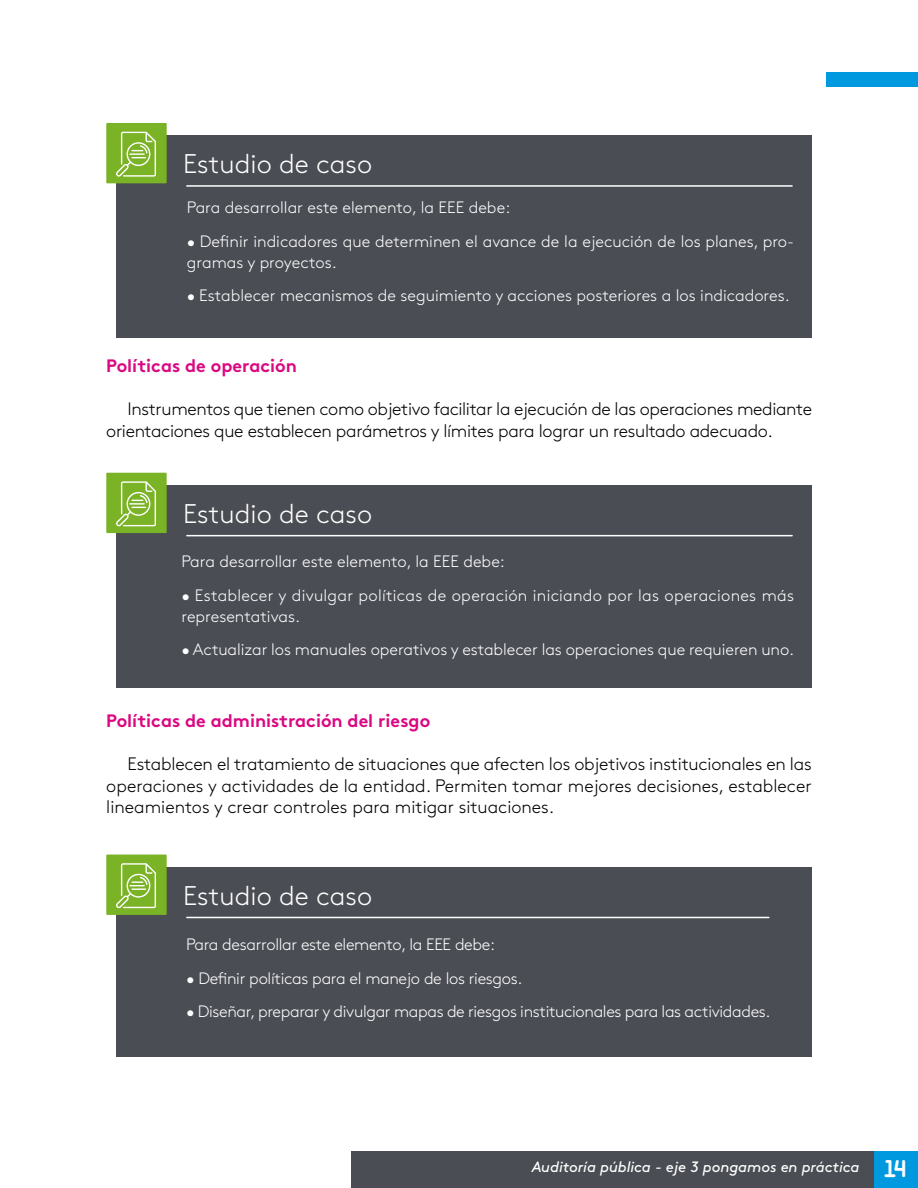
<style>
.page{position:relative;width:918px;height:1188px;background:#fff}
.page>*{position:absolute;margin:0;border:0;box-sizing:border-box;transform-origin:0 0}
.t1{font:300 27px "Brown Std";color:#fff}
.t2{font:300 18px/21.6px "Brown Std";letter-spacing:-.02em;color:#000;text-align:justify}
.t3{font:18px "Brown Std Bold Alt";color:#da0881}
.t4{font:300 16.5px/21px "Brown Std";color:#fff}
.t5{font:300 16.5px "Brown Std";letter-spacing:-.02em;color:#fff}
.t6{font:italic 15px "Brown Std";letter-spacing:-.005em;color:#fff}
.s1{font-family:"Areandina Voz";font-style:normal;font-size:24px}
</style>
<div class="page">
<div style="left:826px;top:72px;width:92px;height:15px;background:#0099df"></div>
<div style="left:873px;top:1151px;width:45px;height:37px;background:#0099df"></div>
<div style="left:351px;top:1151px;width:522px;height:37px;background:#4a4d54"></div>
<div style="left:117px;top:867px;width:695px;height:190px;background:#4a4d54"></div>
<hr style="left:187px;top:917px;width:582px;height:1px;background:#fff">
<div style="left:106px;top:855px;width:61px;height:60px;background:#7ab326;border:2px solid #7ab326"></div>
<svg style="left:116px;top:863px;width:40px;height:45px"></svg>
<div style="left:117px;top:135px;width:695px;height:203px;background:#4a4d54"></div>
<hr style="left:187px;top:185px;width:605px;height:2px;background:#fff">
<div style="left:106px;top:123px;width:61px;height:60px;background:#7ab326;border:2px solid #7ab326"></div>
<svg style="left:116px;top:132px;width:40px;height:45px"></svg>
<div style="left:117px;top:485px;width:695px;height:202px;background:#4a4d54"></div>
<hr style="left:187px;top:535px;width:605px;height:1px;background:#fff">
<div style="left:106px;top:473px;width:61px;height:60px;background:#7ab326;border:2px solid #7ab326"></div>
<svg style="left:116px;top:481px;width:40px;height:45px"></svg>
<h1 class="t1" style="left:183px;top:149px;width:190px">Estudio de caso</h1>
<p class="t4" style="left:187px;top:197px;width:325px">Para desarrollar este elemento, la EEE debe:</p>
<p class="t4" style="left:187px;top:231px;width:609px">• Definir indicadores que determinen el avance de la ejecución de los planes, pro&shy;gramas y proyectos.</p>
<p class="t4" style="left:187px;top:286px;width:601px">• Establecer mecanismos de seguimiento y acciones posteriores a los indicadores.</p>
<p class="t3" style="left:106px;top:355px;width:192px">Políticas de operación</p>
<p class="t2" style="left:106px;top:399px;width:707px;text-indent:21px">Instrumentos que tienen como objetivo facilitar la ejecución de las operaciones mediante orientaciones que establecen parámetros y límites para lograr un resultado adecuado.</p>
<h1 class="t1" style="left:183px;top:499px;width:190px">Estudio de caso</h1>
<p class="t4" style="left:182px;top:551px;width:325px">Para desarrollar este elemento, la EEE debe:</p>
<p class="t4" style="left:182px;top:585px;width:614px">• Establecer y divulgar políticas de operación iniciando por las operaciones más representativas.</p>
<p class="t4" style="left:182px;top:640px;width:611px">• Actualizar los manuales operativos y establecer las operaciones que requieren uno.</p>
<p class="t3" style="left:106px;top:710px;width:325px">Políticas de administración del riesgo</p>
<p class="t2" style="left:106px;top:753px;width:707px;text-indent:21px">Establecen el tratamiento de situaciones que afecten los objetivos institucionales en las operaciones y actividades de la entidad. Permiten tomar mejores decisiones, establecer lineamientos y crear controles para mitigar situaciones.</p>
<h1 class="t1" style="left:183px;top:880px;width:190px">Estudio de caso</h1>
<p class="t5" style="left:186px;top:935px;width:311px">Para desarrollar este elemento, la EEE debe:</p>
<p class="t5" style="left:186px;top:969px;width:335px">• Definir políticas para el manejo de los riesgos.</p>
<p class="t5" style="left:186px;top:1002px;width:583px">• Diseñar, preparar y divulgar mapas de riesgos institucionales para las actividades.</p>
<p class="t6" style="left:532px;top:1158px;width:376px">Auditoría pública - eje 3 pongamos en práctica <span class="s1">14</span></p>
</div>
